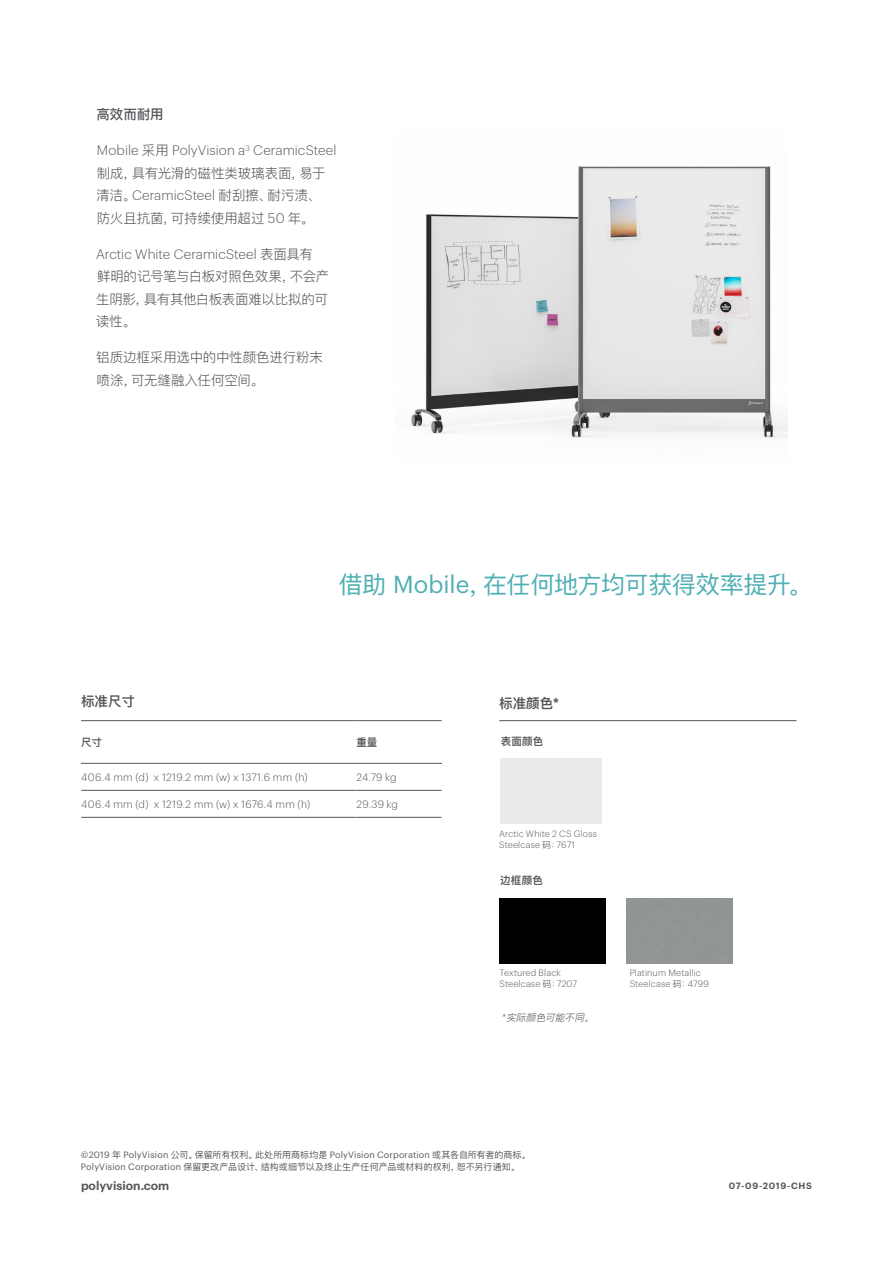
<style>
.page{position:relative;width:893px;height:1263px;background:#fff}
.page>*{position:absolute;margin:0;border:0;box-sizing:border-box;transform-origin:0 0}
.H1_Call_Out_-_Dark{font:24px "Ping Fang SC";letter-spacing:-.02em;color:#4fafb4}
.Body{font:300 13.5px/22.5px "Ping Fang SC";letter-spacing:-.015em;color:#55565a}
.Table_Column_Header{font:600 13.5px "Ping Fang SC";color:#55565a}
.Body-2{font:500 13.5px "Ping Fang SC";color:#55565a}
.URL{font:600 12px "Graphik";color:#55565a}
.H1_Call_Out_-_Dark-2{font:300 10.5px "Graphik";letter-spacing:.025em;color:#55565a}
.Table_Body_Left{font:300 10.5px "Graphik";color:#55565a}
.H1_Call_Out_-_Dark-3{font:600 10.5px "Ping Fang SC";letter-spacing:.02em;color:#55565a}
.Table_Column_Header-2{font:600 10.5px "Ping Fang SC";color:#55565a}
.Asterisk_Info{font:italic 300 9.75px "Ping Fang SC";color:#55565a}
.Copyright{font:9px/12px "Ping Fang SC";letter-spacing:.005em;color:#55565a}
.Swatch_Specs{font:300 9px/10.8px "Graphik";letter-spacing:.02em;color:#55565a}
.Date{font:600 9px "Graphik";letter-spacing:.075em;color:#55565a}
.s1{font-family:"Graphik"}
.s2{font-family:"Ping Fang SC"}
</style>
<div class="page">
<hr style="left:81px;top:763px;width:275px;height:1px;background:#55565a">
<hr style="left:356px;top:763px;width:86px;height:1px;background:#55565a">
<hr style="left:81px;top:790px;width:275px;height:1px;background:#55565a">
<hr style="left:357px;top:790px;width:85px;height:1px;background:#55565a">
<hr style="left:81px;top:817px;width:275px;height:1px;background:#55565a">
<hr style="left:357px;top:817px;width:85px;height:1px;background:#55565a">
<hr style="left:81px;top:720px;width:275px;height:1px;background:#55565a">
<hr style="left:356px;top:720px;width:86px;height:1px;background:#55565a">
<div style="left:499px;top:898px;width:106px;height:65px;background:#000"></div>
<hr style="left:499px;top:720px;width:297px;height:1px;background:#55565a">
<img style="left:411px;top:166px;width:377px;height:272px">
<p class="Body-2" style="left:96px;top:106px;width:69px">高效而耐用</p>
<p class="Body" style="left:96px;top:139px;width:242px"><span class="s1">Mobile</span> 采用 <span class="s1">PolyVision a</span><sup>3</sup> <span class="s1">CeramicSteel</span>制成，具有光滑的磁性类玻璃表面，易于清洁。<span class="s1">CeramicSteel</span> 耐刮擦、耐污渍、防火且抗菌，可持续使用超过 <span class="s1">50</span> 年。</p>
<p class="Body" style="left:96px;top:243px;width:235px"><span class="s1">Arctic White CeramicSteel</span> 表面具有鲜明的记号笔与白板对照色效果，不会产生阴影，具有其他白板表面难以比拟的可读性。</p>
<p class="Body" style="left:96px;top:346px;width:228px">铝质边框采用选中的中性颜色进行粉末喷涂，可无缝融入任何空间。</p>
<p class="H1_Call_Out_-_Dark" style="left:339px;top:569px;width:475px">借助 <span class="s1">Mobile</span>，在任何地方均可获得效率提升。</p>
<p class="Table_Column_Header" style="left:81px;top:693px;width:55px">标准尺寸</p>
<p class="Table_Column_Header-2" style="left:81px;top:736px;width:22px">尺寸</p>
<p class="Table_Column_Header-2" style="left:356px;top:736px;width:22px">重量</p>
<p class="H1_Call_Out_-_Dark-2" style="left:81px;top:770px;width:228px">406.4 mm (d) x 1219.2 mm (w) x 1371.6 mm (h)</p>
<p class="Table_Body_Left" style="left:357px;top:770px;width:41px">24.79 kg</p>
<p class="H1_Call_Out_-_Dark-2" style="left:81px;top:797px;width:230px">406.4 mm (d) x 1219.2 mm (w) x 1676.4 mm (h)</p>
<p class="Table_Body_Left" style="left:357px;top:797px;width:43px">29.39 kg</p>
<p class="Table_Column_Header" style="left:499px;top:694px;width:61px">标准颜色<span class="s1">*</span></p>
<p class="H1_Call_Out_-_Dark-3" style="left:501px;top:735px;width:44px">表面颜色</p>
<p class="Swatch_Specs" style="left:499px;top:828px;width:99px">Arctic White 2 CS Gloss<br>Steelcase <span class="s2">码：</span>7671</p>
<p class="H1_Call_Out_-_Dark-3" style="left:500px;top:874px;width:44px">边框颜色</p>
<p class="Swatch_Specs" style="left:499px;top:967px;width:79px">Textured Black<br>Steelcase <span class="s2">码：</span>7207</p>
<p class="Swatch_Specs" style="left:630px;top:966px;width:81px">Platinum Metallic<br>Steelcase <span class="s2">码：</span>4799</p>
<p class="Asterisk_Info" style="left:502px;top:1012px;width:96px"><span class="s1">*</span> 实际颜色可能不同。</p>
<p class="Copyright" style="left:81px;top:1149px;width:451px"><span class="s1">©2019</span> 年 <span class="s1">PolyVision</span> 公司。保留所有权利。此处所用商标均是 <span class="s1">PolyVision Corporation</span> 或其各自所有者的商标。<br><span class="s1">PolyVision Corporation</span> 保留更改产品设计、结构或细节以及终止生产任何产品或材料的权利，恕不另行通知。</p>
<p class="URL" style="left:81px;top:1177px;width:90px">polyvision.com</p>
<p class="Date" style="left:729px;top:1179px;width:85px">07-09-2019-CHS</p>
</div>
